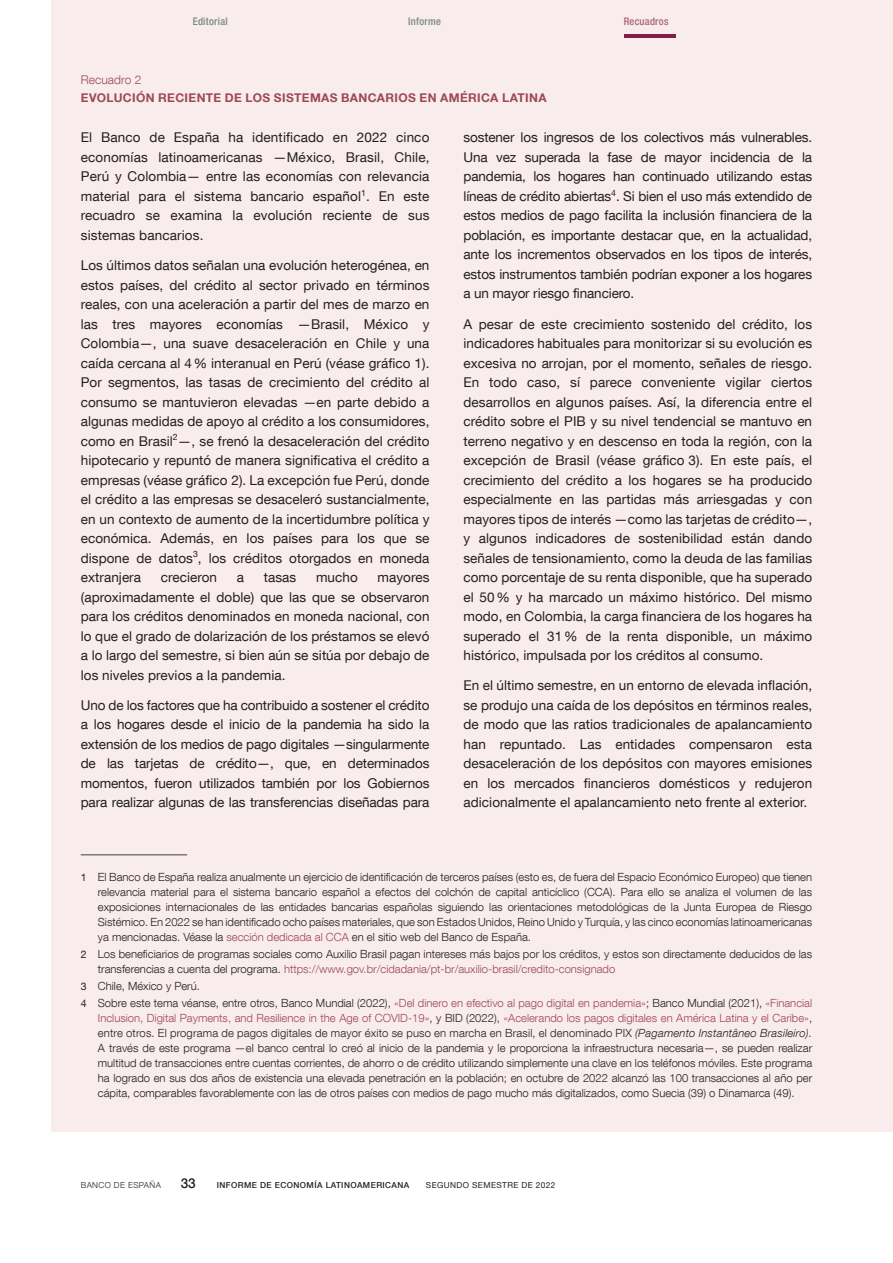
<style>
.page{position:relative;width:893px;height:1263px;background:#fff}
.page>*{position:absolute;margin:0;border:0;box-sizing:border-box;transform-origin:0 0}
.Texto_recuadro{font:13.5px/19.5px "Bd E Neue Helvetica";letter-spacing:.005em;color:#231f20;text-align:justify}
.t1{font:500 13.5px "Bd E Neue Helvetica";color:#231f20}
.Título_recuadro{font:700 12px "Bd E Neue Helvetica";letter-spacing:.03em;color:#9d4855}
.Numero_recuadro{font:300 12px "Bd E Neue Helvetica";letter-spacing:.005em;color:#9d4855}
.Citas_recuadro{font:300 11.25px/15px "Bd E Neue Helvetica";color:#231f20;text-align:justify}
.Texto_capítulo{font:500 condensed 10.5px "Bd E Neue Helvetica";letter-spacing:.025em;color:#7a8785}
.Texto_capítulo-2{font:500 condensed 10.5px "Bd E Neue Helvetica";letter-spacing:.025em;color:#a6627e}
.t2{font:500 8.25px "Bd E Neue Helvetica";letter-spacing:.05em;color:#231f20}
.t3{font:8.25px "Bd E Neue Helvetica";letter-spacing:.05em;color:#231f20}
.t4{font:300 8.25px "Bd E Neue Helvetica";letter-spacing:.05em;color:#231f20}
.s1{font-weight:400;font-size:10.5px}
.s2{color:#9d4855}
.s3{font-style:italic}
</style>
<div class="page">
<div style="left:51px;top:0;width:842px;height:1131px;background:#f9eced"></div>
<hr style="left:81px;top:854px;width:106px;height:1px;background:#3e3e3f">
<hr style="left:624px;top:34px;width:51px;height:4px;background:#801f47">
<p class="Texto_capítulo" style="left:193px;top:15px;width:37px">Editorial</p>
<p class="Texto_capítulo" style="left:408px;top:15px;width:34px">Informe</p>
<p class="Texto_capítulo-2" style="left:624px;top:15px;width:46px">Recuadros</p>
<p class="Numero_recuadro" style="left:81px;top:72px;width:62px">Recuadro 2</p>
<h4 class="Título_recuadro" style="left:81px;top:90px;width:467px">EVOLUCIÓN RECIENTE DE LOS SISTEMAS BANCARIOS EN AMÉRICA LATINA</h4>
<p class="Texto_recuadro" style="left:81px;top:128px;width:350px">El Banco de España ha identificado en 2022 cinco economías latinoamericanas —México, Brasil, Chile, Perú y Colombia— entre las economías con relevancia material para el sistema bancario español<sup>1</sup>. En este recuadro se examina la evolución reciente de sus sistemas bancarios.</p>
<p class="Texto_recuadro" style="left:81px;top:255px;width:350px">Los últimos datos señalan una evolución heterogénea, en estos países, del crédito al sector privado en términos reales, con una aceleración a partir del mes de marzo en las tres mayores economías —Brasil, México y Colombia—, una suave desaceleración en Chile y una caída cercana al 4% interanual en Perú (véase gráfico 1).<br>Por segmentos, las tasas de crecimiento del crédito al consumo se mantuvieron elevadas —en parte debido a algunas medidas de apoyo al crédito a los consumidores, como en Brasil<sup>2</sup>—, se frenó la desaceleración del crédito hipotecario y repuntó de manera significativa el crédito a empresas (véase gráfico 2). La excepción fue Perú, donde el crédito a las empresas se desaceleró sustancialmente, en un contexto de aumento de la incertidumbre política y económica. Además, en los países para los que se dispone de datos<sup>3</sup>, los créditos otorgados en moneda extranjera</p>
<p class="Texto_recuadro" style="left:463px;top:128px;width:350px">sostener los ingresos de los colectivos más vulnerables.<br>Una vez superada la fase de mayor incidencia de la pandemia, los hogares han continuado utilizando estas líneas de crédito abiertas<sup>4</sup>. Si bien el uso más extendido de estos medios de pago facilita la inclusión financiera de la población, es importante destacar que, en la actualidad, ante los incrementos observados en los tipos de interés, estos instrumentos también podrían exponer a los hogares a un mayor riesgo financiero.</p>
<p class="Texto_recuadro" style="left:463px;top:314px;width:350px">A pesar de este crecimiento sostenido del crédito, los indicadores habituales para monitorizar si su evolución es excesiva no arrojan, por el momento, señales de riesgo.<br>En todo caso, sí parece conveniente vigilar ciertos desarrollos en algunos países. Así, la diferencia entre el crédito sobre el PIB y su nivel tendencial se mantuvo en terreno negativo y en descenso en toda la región, con la excepción de Brasil (véase gráfico 3). En este país, el crecimiento del crédito a los hogares se ha producido especialmente en las partidas más arriesgadas y con mayores tipos de interés —como las tarjetas de crédito—, y algunos indicadores de sostenibilidad están dando señales de tensionamiento, como la deuda de las familias como porcentaje de su renta disponible, que ha superado el 50% y ha marcado un máximo histórico. Del mismo modo, en Colombia, la carga financiera de los hogares ha superado el 31% de la renta disponible, un máximo histórico, impulsada por los créditos al consumo.</p>
<p class="Texto_recuadro" style="left:463px;top:675px;width:350px">En el último semestre, en un entorno de elevada inflación, se produjo una caída de los depósitos en términos reales, de modo que las ratios tradicionales de apalancamiento han repuntado. Las entidades compensaron esta desaceleración de los depósitos con mayores emisiones en los mercados financieros domésticos y redujeron adicionalmente el apalancamiento neto frente al exterior.</p>
<p class="Texto_recuadro" style="left:161px;top:567px;width:58px">crecieron</p>
<p class="Texto_recuadro" style="left:237px;top:567px;width:9px">a</p>
<p class="Texto_recuadro" style="left:264px;top:567px;width:34px">tasas</p>
<p class="Texto_recuadro" style="left:316px;top:567px;width:43px">mucho</p>
<p class="Texto_recuadro" style="left:81px;top:567px;width:350px;text-indent:297px">mayores (aproximadamente el doble) que las que se observaron para los créditos denominados en moneda nacional, con lo que el grado de dolarización de los préstamos se elevó a lo largo del semestre, si bien aún se sitúa por debajo de los niveles previos a la pandemia.</p>
<p class="Texto_recuadro" style="left:81px;top:695px;width:350px">Uno de los factores que ha contribuido a sostener el crédito a los hogares desde el inicio de la pandemia ha sido la extensión de los medios de pago digitales —singularmente de las tarjetas de crédito—, que, en determinados momentos, fueron utilizados también por los Gobiernos para realizar algunas de las transferencias diseñadas para</p>
<p class="Citas_recuadro" style="left:98px;top:869px;width:716px;text-indent:-17px"><span class="s1">1</span> El Banco de España realiza anualmente un ejercicio de identificación de terceros países (esto es, de fuera del Espacio Económico Europeo) que tienen relevancia material para el sistema bancario español a efectos del colchón de capital anticíclico (CCA). Para ello se analiza el volumen de las exposiciones internacionales de las entidades bancarias españolas siguiendo las orientaciones metodológicas de la Junta Europea de Riesgo Sistémico. En 2022 se han identificado ocho países materiales, que son Estados Unidos, Reino Unido y Turquía, y las cinco economías latinoamericanas ya mencionadas. Véase la <span class="s2">sección dedicada al CCA</span> en el sitio web del Banco de España.</p>
<p class="Citas_recuadro" style="left:98px;top:946px;width:716px;text-indent:-17px"><span class="s1">2</span> Los beneficiarios de programas sociales como Auxilio Brasil pagan intereses más bajos por los créditos, y estos son directamente deducidos de las transferencias a cuenta del programa. <span class="s2">https://www.gov.br/cidadania/pt-br/auxilio-brasil/credito-consignado</span></p>
<p class="Citas_recuadro" style="left:81px;top:978px;width:121px"><span class="s1">3</span> Chile, México y Perú.</p>
<p class="Citas_recuadro" style="left:98px;top:995px;width:716px;text-indent:-17px"><span class="s1">4</span> Sobre este tema véanse, entre otros, Banco Mundial (2022), <span class="s2">«Del dinero en efectivo al pago digital en pandemia»</span>; Banco Mundial (2021), <span class="s2">«Financial Inclusion, Digital Payments, and Resilience in the Age of COVID-19»</span>, y BID (2022), <span class="s2">«Acelerando los pagos digitales en América Latina y el Caribe»</span>, entre otros. El programa de pagos digitales de mayor éxito se puso en marcha en Brasil, el denominado PIX <span class="s3">(Pagamento Instantâneo Brasileiro).<br></span>A través de este programa —el banco central lo creó al inicio de la pandemia y le proporciona la infraestructura necesaria—, se pueden realizar multitud de transacciones entre cuentas corrientes, de ahorro o de crédito utilizando simplemente una clave en los teléfonos móviles. Este programa ha logrado en sus dos años de existencia una elevada penetración en la población; en octubre de 2022 alcanzó las 100 transacciones al año per cápita, comparables favorablemente con las de otros países con medios de pago mucho más digitalizados, como Suecia (39) o Dinamarca (49).</p>
<p class="t4" style="left:81px;top:1180px;width:82px">BANCO DE ESPAÑA</p>
<p class="t1" style="left:181px;top:1175px;width:16px">33</p>
<p class="t2" style="left:217px;top:1180px;width:194px">INFORME DE ECONOMÍA LATINOAMERICANA</p>
<p class="t3" style="left:426px;top:1180px;width:131px">SEGUNDO SEMESTRE DE 2022</p>
</div>
